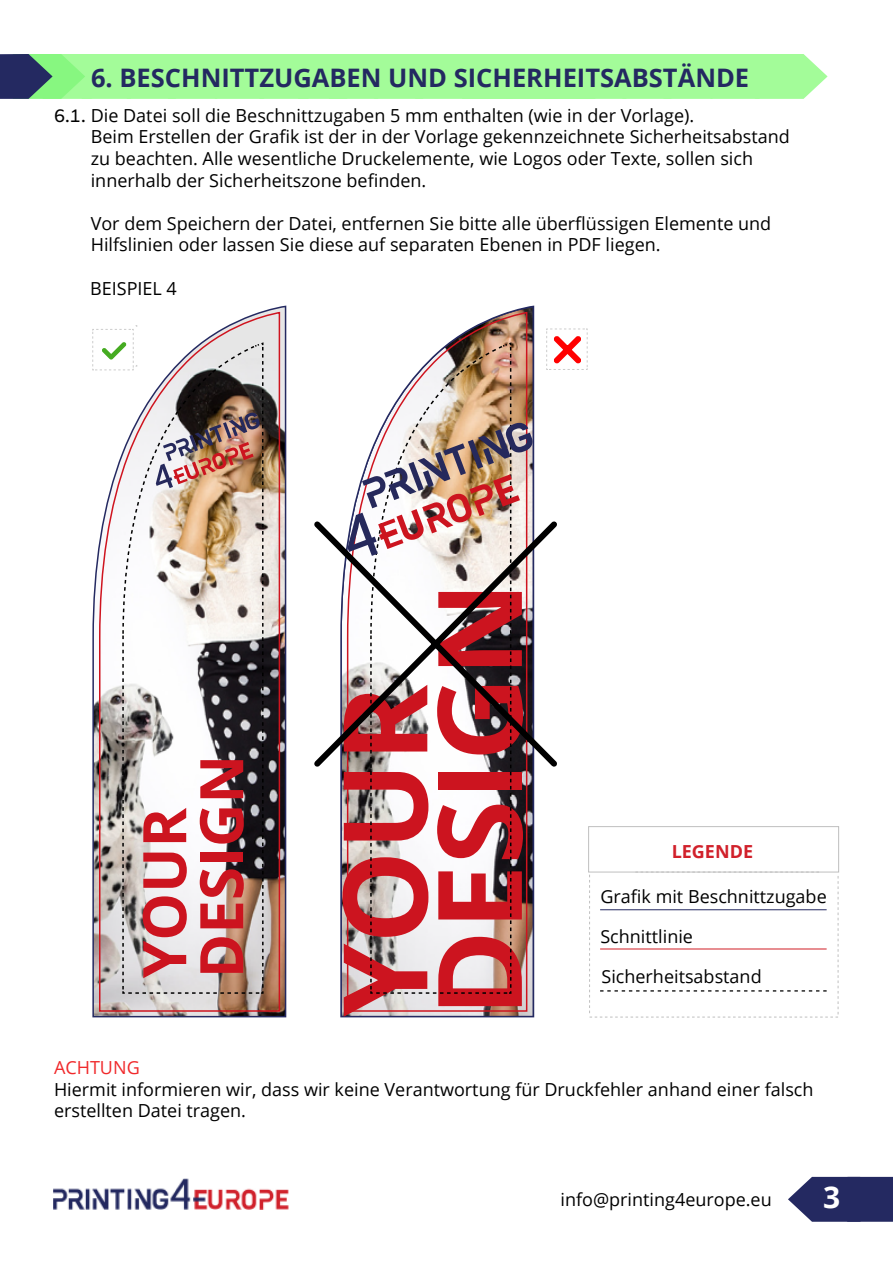
<style>
.page{position:relative;width:893px;height:1263px;background:#fff}
.page>*{position:absolute;margin:0;border:0;box-sizing:border-box;transform-origin:0 0}
.t1{font:700 30px "Open Sans";color:#fff}
.t2{font:700 25.5px "Open Sans";color:#242961}
.t3{font:18px/21.6px "Open Sans";color:#000}
.t4{font:18px "Open Sans";color:#f0292b}
.t5{font:700 18px "Open Sans";color:#d1212b}
.s1{font-family:"Amiko"}
</style>
<div class="page">
<img style="left:92px;top:306px;width:195px;height:712px">
<svg style="left:340px;top:306px;width:195px;height:712px"></svg>
<img style="left:98px;top:313px;width:183px;height:699px">
<svg style="left:346px;top:313px;width:182px;height:30px"></svg>
<img style="left:342px;top:343px;width:191px;height:674px">
<img style="left:53px;top:1179px;width:235px;height:30px">
<svg style="left:314px;top:516px;width:243px;height:256px"></svg>
<svg style="left:546px;top:328px;width:42px;height:42px"></svg>
<img style="left:92px;top:325px;width:172px;height:669px">
<svg style="left:589px;top:872px;width:250px;height:146px"></svg>
<div style="left:588px;top:826px;width:251px;height:46px;border:1px solid #bfbfbf"></div>
<svg style="left:0;top:54px;width:828px;height:45px;background:#9cf096"></svg>
<svg style="left:788px;top:1177px;width:105px;height:45px;background:#3d4273"></svg>
<h2 class="t2" style="left:91px;top:59px;width:63px">6. BESCHN</h2>
<h2 class="t2" style="left:221px;top:59px;width:90px">ITTZUGABEN</h2>
<h2 class="t2" style="left:388px;top:59px;width:106px">UND SICHERHE</h2>
<h2 class="t2" style="left:577px;top:59px;width:40px">ITSABS</h2>
<h2 class="t2" style="left:663px;top:59px;width:51px">TÄNDE</h2>
<p class="t3" style="left:91px;top:104px;width:701px;text-indent:-37px"><span class="s1">6.1.</span> Die Datei soll die Beschnittzugaben 5 mm enthalten (wie in der Vorlage).<br>Beim Erstellen der Grafik ist der in der Vorlage gekennzeichnete Sicherheitsabstand zu beachten. Alle wesentliche Druckelemente, wie Logos oder Texte, sollen sich innerhalb der Sicherheitszone befinden.</p>
<p class="t3" style="left:91px;top:212px;width:682px">Vor dem Speichern der Datei, entfernen Sie bitte alle überflüssigen Elemente und<br>Hilfslinien oder lassen Sie diese auf separaten Ebenen in PDF liegen.</p>
<p class="t3" style="left:90px;top:277px;width:88px">BEISPIEL 4</p>
<p class="t5" style="left:672px;top:838px;width:34px">LEGENDE</p>
<p class="t3" style="left:600px;top:885px;width:228px">Grafik mit Beschnittzugabe</p>
<p class="t3" style="left:600px;top:926px;width:94px">Schnittlinie</p>
<p class="t3" style="left:601px;top:966px;width:162px">Sicherheitsabstand</p>
<p class="t4" style="left:54px;top:1055px;width:87px">ACHTUNG</p>
<p class="t3" style="left:54px;top:1078px;width:761px">Hiermit informieren wir, dass wir keine Verantwortung für Druckfehler anhand einer falsch erstellten Datei tragen.</p>
<p class="t3" style="left:560px;top:1188px;width:213px">info@printing4europe.eu</p>
<h1 class="t1" style="left:823px;top:1176px;width:19px">3</h1>
</div>
